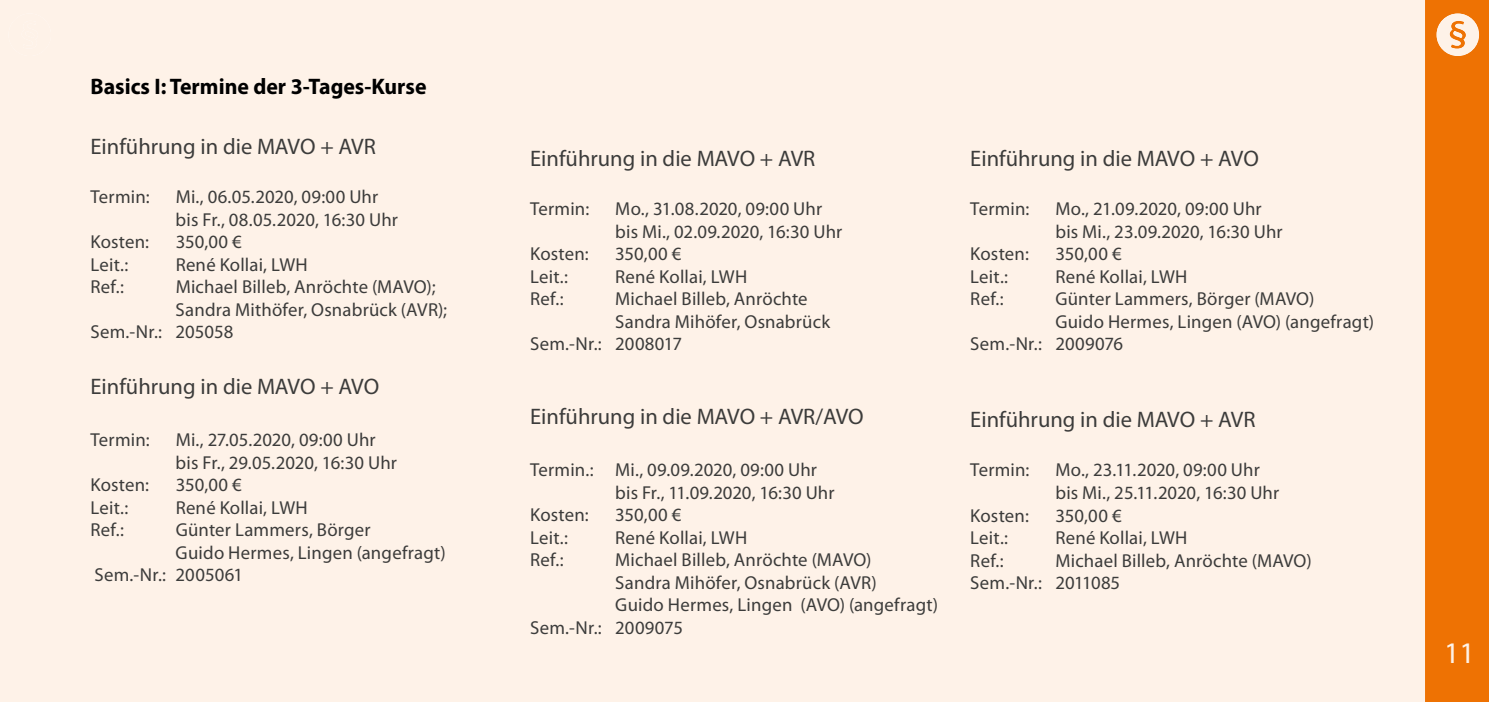
<style>
.page{position:relative;width:1489px;height:702px;background:#fff}
.page>*{position:absolute;margin:0;border:0;box-sizing:border-box;transform-origin:0 0}
.t1{font:30px "Myriad Pro";color:#fff}
.t2{font:22.5px "Myriad Pro";color:#3c3c3b}
.t3{font:700 22.5px "Myriad Pro";color:#000}
.t4{font:18.75px/22.5px "Myriad Pro";letter-spacing:.01em;color:#3c3c3b}
</style>
<div class="page">
<div style="left:0;top:0;width:1424px;height:702px;background:#fef2e8"></div>
<div style="left:9px;top:13px;width:42px;height:43px;background:#fef2e8"></div>
<div style="left:1424px;top:0;width:64px;height:702px;background:#ee7203"></div>
<div style="left:1447px;top:643px;width:21px;height:19px;background:#ee7203"></div>
<svg style="left:1436px;top:13px;width:42px;height:43px;background:#f8c79c"></svg>
<p class="t3" style="left:90px;top:71px;width:337px">Basics I: Termine der 3-Tages-Kurse</p>
<p class="t2" style="left:91px;top:132px;width:287px">Einführung in die MAVO + AVR</p>
<p class="t4" style="left:91px;top:185px;width:61px">Termin:</p>
<p class="t4" style="left:176px;top:185px;width:224px">Mi., 06.05.2020, 09:00 Uhr bis Fr., 08.05.2020, 16:30 Uhr</p>
<p class="t4" style="left:91px;top:230px;width:60px">Kosten:</p>
<p class="t4" style="left:176px;top:230px;width:68px">350,00 €</p>
<p class="t4" style="left:91px;top:253px;width:39px">Leit.:</p>
<p class="t4" style="left:176px;top:253px;width:133px">René Kollai, LWH</p>
<p class="t4" style="left:91px;top:275px;width:35px">Ref.:</p>
<p class="t4" style="left:176px;top:275px;width:261px">Michael Billeb, Anröchte (MAVO);</p>
<p class="t4" style="left:176px;top:298px;width:273px">Sandra Mithöfer, Osnabrück (AVR);</p>
<p class="t4" style="left:91px;top:320px;width:144px">Sem.-Nr.: 205058</p>
<p class="t2" style="left:91px;top:372px;width:290px">Einführung in die MAVO + AVO</p>
<p class="t4" style="left:91px;top:428px;width:61px">Termin:</p>
<p class="t4" style="left:176px;top:428px;width:223px">Mi., 27.05.2020, 09:00 Uhr bis Fr., 29.05.2020, 16:30 Uhr</p>
<p class="t4" style="left:91px;top:473px;width:60px">Kosten:</p>
<p class="t4" style="left:176px;top:473px;width:68px">350,00 €</p>
<p class="t4" style="left:91px;top:496px;width:39px">Leit.:</p>
<p class="t4" style="left:176px;top:496px;width:133px">René Kollai, LWH</p>
<p class="t4" style="left:91px;top:518px;width:35px">Ref.:</p>
<p class="t4" style="left:176px;top:518px;width:196px">Günter Lammers, Börger</p>
<p class="t4" style="left:176px;top:541px;width:271px">Guido Hermes, Lingen (angefragt)</p>
<p class="t4" style="left:95px;top:563px;width:150px">Sem.-Nr.: 2005061</p>
<p class="t2" style="left:530px;top:144px;width:287px">Einführung in die MAVO + AVR</p>
<p class="t4" style="left:530px;top:197px;width:61px">Termin:</p>
<p class="t4" style="left:615px;top:197px;width:229px">Mo., 31.08.2020, 09:00 Uhr bis Mi., 02.09.2020, 16:30 Uhr</p>
<p class="t4" style="left:530px;top:242px;width:60px">Kosten:</p>
<p class="t4" style="left:615px;top:242px;width:68px">350,00 €</p>
<p class="t4" style="left:530px;top:265px;width:39px">Leit.:</p>
<p class="t4" style="left:615px;top:265px;width:134px">René Kollai, LWH</p>
<p class="t4" style="left:530px;top:287px;width:35px">Ref.:</p>
<p class="t4" style="left:615px;top:287px;width:194px">Michael Billeb, Anröchte</p>
<p class="t4" style="left:615px;top:310px;width:216px">Sandra Mihöfer, Osnabrück</p>
<p class="t4" style="left:530px;top:332px;width:153px">Sem.-Nr.: 2008017</p>
<p class="t2" style="left:530px;top:402px;width:335px">Einführung in die MAVO + AVR/AVO</p>
<p class="t4" style="left:530px;top:458px;width:288px">Termin.: Mi., 09.09.2020, 09:00 Uhr</p>
<p class="t4" style="left:615px;top:481px;width:221px">bis Fr., 11.09.2020, 16:30 Uhr</p>
<p class="t4" style="left:530px;top:503px;width:60px">Kosten:</p>
<p class="t4" style="left:615px;top:503px;width:68px">350,00 €</p>
<p class="t4" style="left:530px;top:526px;width:39px">Leit.:</p>
<p class="t4" style="left:615px;top:526px;width:134px">René Kollai, LWH</p>
<p class="t4" style="left:530px;top:548px;width:35px">Ref.:</p>
<p class="t4" style="left:615px;top:548px;width:258px">Michael Billeb, Anröchte (MAVO)</p>
<p class="t4" style="left:615px;top:571px;width:263px">Sandra Mihöfer, Osnabrück (AVR)</p>
<p class="t4" style="left:615px;top:593px;width:324px">Guido Hermes, Lingen (AVO) (angefragt)</p>
<p class="t4" style="left:530px;top:616px;width:154px">Sem.-Nr.: 2009075</p>
<p class="t2" style="left:970px;top:144px;width:290px">Einführung in die MAVO + AVO</p>
<p class="t4" style="left:970px;top:197px;width:61px">Termin:</p>
<p class="t4" style="left:1055px;top:197px;width:229px">Mo., 21.09.2020, 09:00 Uhr bis Mi., 23.09.2020, 16:30 Uhr</p>
<p class="t4" style="left:970px;top:242px;width:60px">Kosten:</p>
<p class="t4" style="left:1055px;top:242px;width:68px">350,00 €</p>
<p class="t4" style="left:970px;top:265px;width:39px">Leit.:</p>
<p class="t4" style="left:1055px;top:265px;width:134px">René Kollai, LWH</p>
<p class="t4" style="left:970px;top:287px;width:35px">Ref.:</p>
<p class="t4" style="left:1055px;top:287px;width:260px">Günter Lammers, Börger (MAVO)</p>
<p class="t4" style="left:1055px;top:310px;width:320px">Guido Hermes, Lingen (AVO) (angefragt)</p>
<p class="t4" style="left:970px;top:332px;width:154px">Sem.-Nr.: 2009076</p>
<p class="t2" style="left:970px;top:405px;width:287px">Einführung in die MAVO + AVR</p>
<p class="t4" style="left:970px;top:458px;width:61px">Termin:</p>
<p class="t4" style="left:1055px;top:458px;width:225px">Mo., 23.11.2020, 09:00 Uhr bis Mi., 25.11.2020, 16:30 Uhr</p>
<p class="t4" style="left:970px;top:503px;width:60px">Kosten:</p>
<p class="t4" style="left:1055px;top:503px;width:68px">350,00 €</p>
<p class="t4" style="left:970px;top:526px;width:39px">Leit.:</p>
<p class="t4" style="left:1055px;top:526px;width:134px">René Kollai, LWH</p>
<p class="t4" style="left:970px;top:548px;width:35px">Ref.:</p>
<p class="t4" style="left:970px;top:548px;width:343px;text-indent:85px">Michael Billeb, Anröchte (MAVO)<br>Sem.-Nr.: 2011085</p>
<h1 class="t1" style="left:1443px;top:634px;width:32px">11</h1>
</div>
